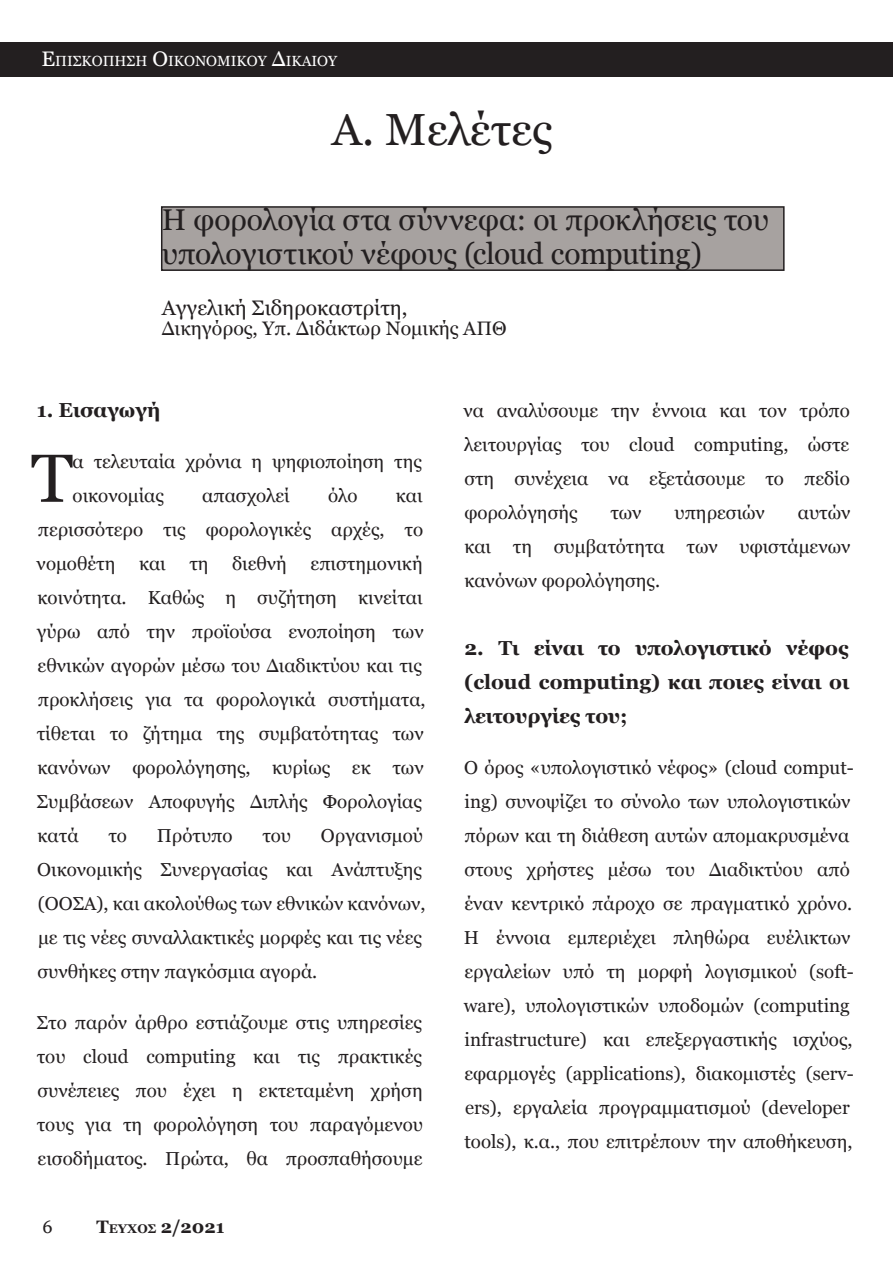
<style>
.page{position:relative;width:893px;height:1263px;background:#fff}
.page>*{position:absolute;margin:0;border:0;box-sizing:border-box;transform-origin:0 0}
.Intro{font:67.8px "Georgia";color:#231f20}
.Subheading{font:45px "Georgia";color:#231f20}
.Headline{font:30px/34px "Georgia";letter-spacing:-.01em;color:#231f20}
.Standfirst{font:21px "Georgia";color:#231f20}
.Intro-2{font:700 20.25px/34px "Georgia";color:#231f20;text-align:justify}
.Standfirst-2{font:19.5px "Georgia";color:#231f20}
.Intro-3{font:18.75px/34px "Georgia";color:#231f20}
.Page_number_left{font:700 18px "Georgia";color:#231f20}
.Page_number_left-2{font:18px "Georgia";color:#231f20}
.Header_left{font:14.7px "Georgia";color:#fff}
.s1{font-size:21px}
.s2{font-size:12.6px}
</style>
<div class="page">
<div style="left:0;top:43px;width:893px;height:34px;background:#231f20"></div>
<div style="left:162px;top:207px;width:622px;height:63px;background:#a7a2a0"></div>
<div style="left:161px;top:206px;width:624px;height:65px;border:2px solid #231f20"></div>
<p class="Header_left" style="left:41px;top:50px;width:280px"><span class="s1">Ε</span>πισκόπηση <span class="s1">Ο</span>ικονομικού <span class="s1">Δ</span>ικαίου</p>
<p class="Subheading" style="left:332px;top:96px;width:222px">Α. Μελέτες</p>
<p class="Headline" style="left:162px;top:201px;width:609px">Η φορολογία στα σύννεφα: οι προκλήσεις του υπολογιστικού νέφους (cloud computing)</p>
<p class="Standfirst" style="left:162px;top:292px;width:247px">Αγγελική Σιδηροκαστρίτη,</p>
<p class="Standfirst-2" style="left:162px;top:314px;width:346px">Δικηγόρος, Υπ. Διδάκτωρ Νομικής ΑΠΘ</p>
<p class="Intro-2" style="left:37px;top:392px;width:125px">1. Εισαγωγή</p>
<p class="Intro" style="left:31px;top:429px;width:43px">Τ</p>
<p class="Intro-3" style="left:73px;top:443px;width:351px">α τελευταία χρόνια η ψηφιοποίηση της οικονομίας</p>
<p class="Intro-3" style="left:202px;top:477px;width:89px">απασχολεί</p>
<p class="Intro-3" style="left:328px;top:477px;width:31px">όλο</p>
<p class="Intro-3" style="left:37px;top:477px;width:388px;text-align:justify;text-indent:359px">και περισσότερο τις φορολογικές αρχές, το νομοθέτη</p>
<p class="Intro-3" style="left:37px;top:546px;width:390px;text-indent:274px">επιστημονική κοινότητα. Καθώς η συζήτηση κινείται γύρω από την προϊούσα ενοποίηση των εθνικών αγορών μέσω του Διαδικτύου και τις προκλήσεις για τα φορολογικά συστήματα, τίθεται το ζήτημα της συμβατότητας των κανόνων φορολόγησης, κυρίως εκ των<br>Συμβάσεων Αποφυγής Διπλής Φορολογίας κατά</p>
<p class="Intro-3" style="left:139px;top:546px;width:28px">και</p>
<p class="Intro-3" style="left:189px;top:546px;width:21px">τη</p>
<p class="Intro-3" style="left:232px;top:546px;width:56px">διεθνή</p>
<p class="Intro-3" style="left:37px;top:818px;width:390px;text-indent:284px">Οργανισμού Οικονομικής Συνεργασίας και Ανάπτυξης (ΟΟΣΑ), και ακολούθως των εθνικών κανόνων, με τις νέες συναλλακτικές μορφές και τις νέες συνθήκες στην παγκόσμια αγορά.</p>
<p class="Intro-3" style="left:37px;top:1005px;width:388px;text-align:justify">Στο παρόν άρθρο εστιάζουμε στις υπηρεσίες του cloud computing και τις πρακτικές συνέπειες που έχει η εκτεταμένη χρήση τους για τη φορολόγηση του παραγόμενου εισοδήματος. Πρώτα, θα προσπαθήσουμε</p>
<p class="Intro-3" style="left:108px;top:818px;width:20px">το</p>
<p class="Intro-3" style="left:157px;top:818px;width:77px">Πρότυπο</p>
<p class="Intro-3" style="left:262px;top:818px;width:30px">του</p>
<p class="Page_number_left-2" style="left:43px;top:1214px;width:12px">6</p>
<p class="Page_number_left" style="left:97px;top:1213px;width:130px">Τ<span class="s2">εύχος</span> 2/2021</p>
<p class="Intro-3" style="left:463px;top:392px;width:388px;text-align:justify">να αναλύσουμε την έννοια και τον τρόπο λειτουργίας του cloud computing, ώστε στη συνέχεια να εξετάσουμε το πεδίο φορολόγησής</p>
<p class="Intro-3" style="left:464px;top:494px;width:388px;text-align:justify;text-indent:334px">αυτών και τη συμβατότητα των υφιστάμενων κανόνων φορολόγησης.</p>
<p class="Intro-3" style="left:610px;top:494px;width:33px">των</p>
<p class="Intro-3" style="left:675px;top:494px;width:92px">υπηρεσιών</p>
<p class="Intro-2" style="left:464px;top:630px;width:386px">2. Τι είναι το υπολογιστικό νέφος (cloud computing) και ποιες είναι οι λειτουργίες του;</p>
<p class="Intro-3" style="left:464px;top:750px;width:392px">Ο όρος «υπολογιστικό νέφος» (cloud comput&shy;ing) συνοψίζει το σύνολο των υπολογιστικών πόρων και τη διάθεση αυτών απομακρυσμένα στους χρήστες μέσω του Διαδικτύου από έναν κεντρικό πάροχο σε πραγματικό χρόνο.<br>Η έννοια εμπεριέχει πληθώρα ευέλικτων εργαλείων υπό τη μορφή λογισμικού (soft&shy;ware), υπολογιστικών υποδομών (computing infrastructure) και επεξεργαστικής ισχύος, εφαρμογές (applications), διακομιστές (serv&shy;ers), εργαλεία προγραμματισμού (developer tools), κ.α., που επιτρέπουν την αποθήκευση,</p>
</div>
